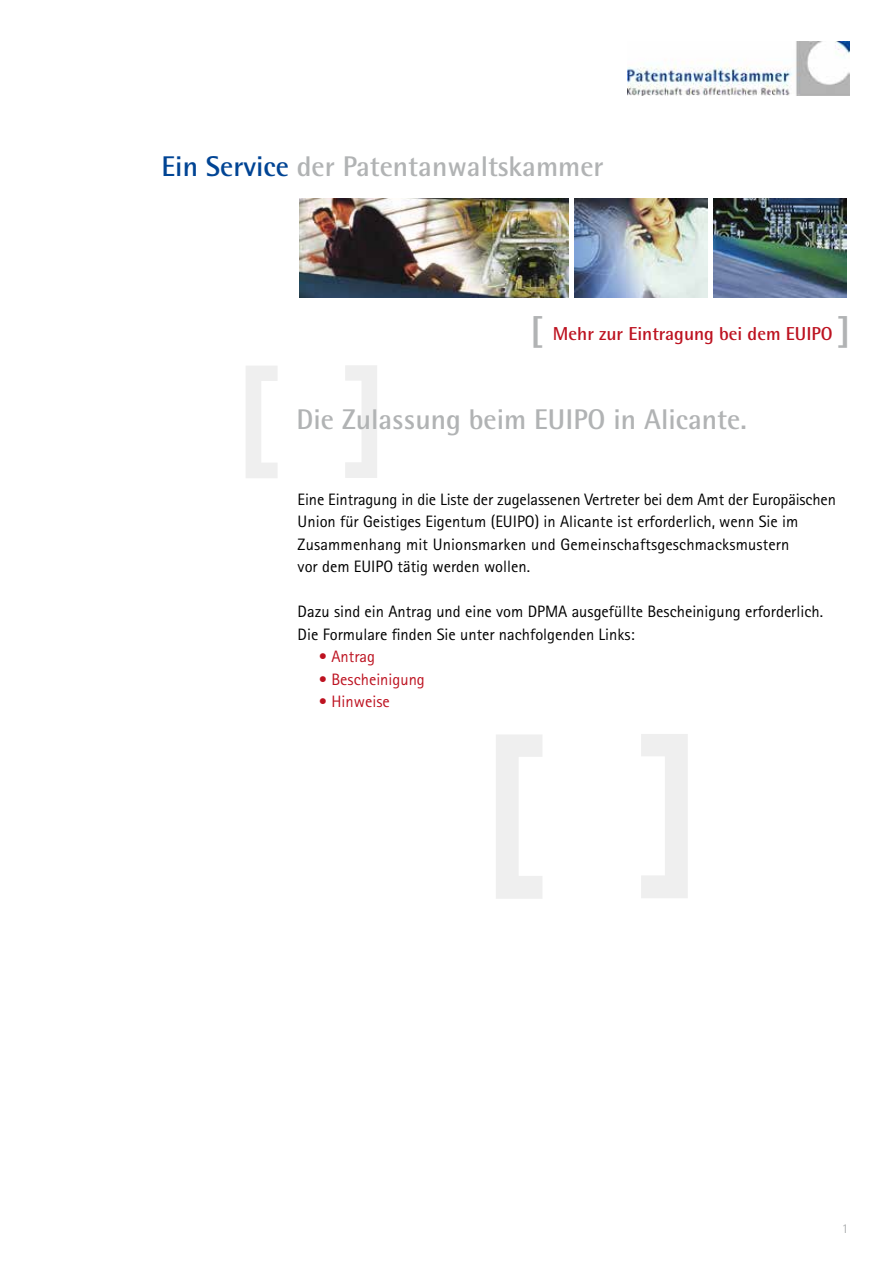
<style>
.page{position:relative;width:893px;height:1263px;background:#fff}
.page>*{position:absolute;margin:0;border:0;box-sizing:border-box;transform-origin:0 0}
.t1{font:700 28.5px "Agfa Rotis Semisans";color:#b1b3b4}
.t2{font:700 18.75px "Agfa Rotis Semisans";color:#bd1220}
.t3{font:16.5px/22.5px "Agfa Rotis Sans Serif";color:#000}
.t4{font:16.5px "Agfa Rotis Sans Serif";color:#bd1220}
.t5{font:13.5px "Agfa Rotis Semisans";color:#b1b3b4}
.s1{color:#004494}
.s2{font-weight:800;font-size:35.4px;color:#b1b3b4}
.s3{font-family:"Helvetica Neue LT";font-weight:300}
</style>
<div class="page">
<img style="left:299px;top:198px;width:269px;height:100px">
<img style="left:574px;top:198px;width:133px;height:100px">
<img style="left:713px;top:198px;width:134px;height:100px">
<img style="left:627px;top:42px;width:222px;height:54px">
<svg style="left:246px;top:366px;width:31px;height:112px"></svg>
<svg style="left:345px;top:365px;width:32px;height:113px"></svg>
<svg style="left:496px;top:735px;width:46px;height:164px"></svg>
<svg style="left:641px;top:734px;width:47px;height:164px"></svg>
<h1 class="t1" style="left:162px;top:149px;width:444px"><span class="s1">Ein Service</span> der Patentanwaltskammer</h1>
<p class="t2" style="left:530px;top:322px;width:322px"><span class="s2">[</span> Mehr zur Eintragung bei dem EUIPO <span class="s2">]</span></p>
<h1 class="t1" style="left:297px;top:402px;width:452px">Die Zulassung beim EUIPO in Alicante.</h1>
<p class="t3" style="left:298px;top:488px;width:540px">Eine Eintragung in die Liste der zugelassenen Vertreter bei dem Amt der Europäischen Union für Geistiges Eigentum (EUIPO) in Alicante ist erforderlich, wenn Sie im Zusammenhang mit Unionsmarken und Gemeinschaftsgeschmacksmustern<br>vor dem EUIPO tätig werden wollen.</p>
<p class="t3" style="left:298px;top:600px;width:527px">Dazu sind ein Antrag und eine vom DPMA ausgefüllte Bescheinigung erforderlich.<br>Die Formulare finden Sie unter nachfolgenden Links:</p>
<p class="t4" style="left:319px;top:647px;width:58px"><span class="s3">•</span> Antrag</p>
<p class="t4" style="left:319px;top:669px;width:107px"><span class="s3">•</span> Bescheinigung</p>
<p class="t4" style="left:319px;top:692px;width:72px"><span class="s3">•</span> Hinweise</p>
<p class="t5" style="left:842px;top:1220px;width:8px">1</p>
</div>
